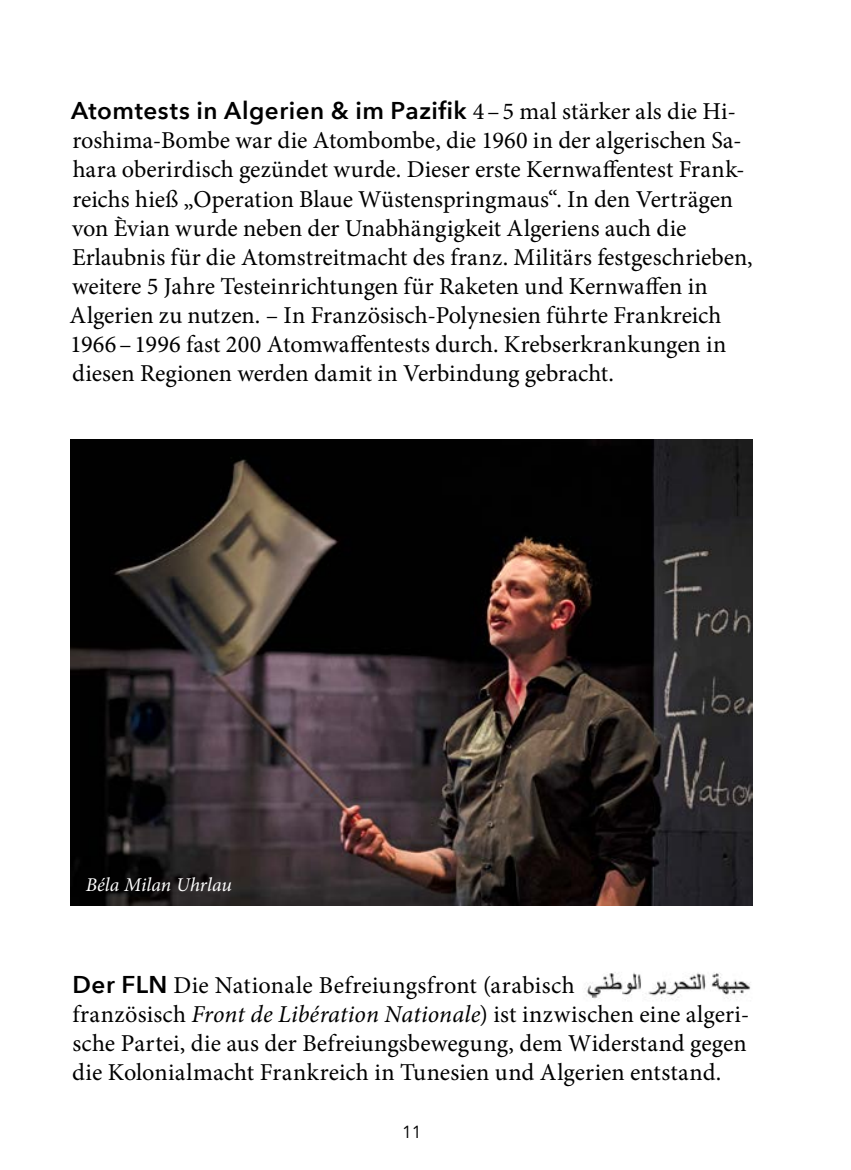
<style>
.page{position:relative;width:851px;height:1170px;background:#fff}
.page>*{position:absolute;margin:0;border:0;box-sizing:border-box;transform-origin:0 0}
.t1{font:24.25px/29px "Minion Pro";color:#000}
.t2{font:600 24.25px "Avenir Next";letter-spacing:.02em;color:#000}
.t3{font:italic 19.5px "Minion Pro";letter-spacing:.005em;color:#fff}
.t4{font:17.5px "Avenir";color:#000}
.s1{font-family:"Minion Pro";font-weight:400}
.s2{font-family:"Avenir Next";font-weight:600}
.s3{font-style:italic}
</style>
<div class="page">
<img style="left:585px;top:972px;width:166px;height:28px">
<img style="left:71px;top:439px;width:681px;height:466px">
<p class="t2" style="left:71px;top:90px;width:666px">Atomtests in Algerien &amp; im Pazifik <span class="s1">4–5 mal stärker als die Hi-</span></p>
<p class="t1" style="left:70px;top:126px;width:684px">roshima-Bombe war die Atombombe, die 1960 in der algerischen Sa&shy;hara oberirdisch gezündet wurde. Dieser erste Kernwaffentest Frank&shy;reichs hieß „Operation Blaue Wüstenspringmaus“. In den Verträgen von Èvian wurde neben der Unabhängigkeit Algeriens auch die Erlaubnis für die Atomstreitmacht des franz. Militärs festgeschrieben, weitere 5 Jahre Testeinrichtungen für Raketen und Kernwaffen in Algerien zu nutzen. – In Französisch-Polynesien führte Frankreich 1966–1996 fast 200 Atomwaffentests durch. Krebserkrankungen in diesen Regionen werden damit in Verbindung gebracht.</p>
<p class="t3" style="left:86px;top:871px;width:148px">Béla Milan Uhrlau</p>
<p class="t1" style="left:72px;top:970px;width:678px"><span class="s2">Der FLN</span> Die Nationale Befreiungsfront (arabisch<br>französisch <span class="s3">Front de Libération Nationale</span>) ist inzwischen eine algeri&shy;sche Partei, die aus der Befreiungsbewegung, dem Widerstand gegen die Kolonialmacht Frankreich in Tunesien und Algerien entstand.</p>
<p class="t4" style="left:402px;top:1121px;width:21px">11</p>
</div>
